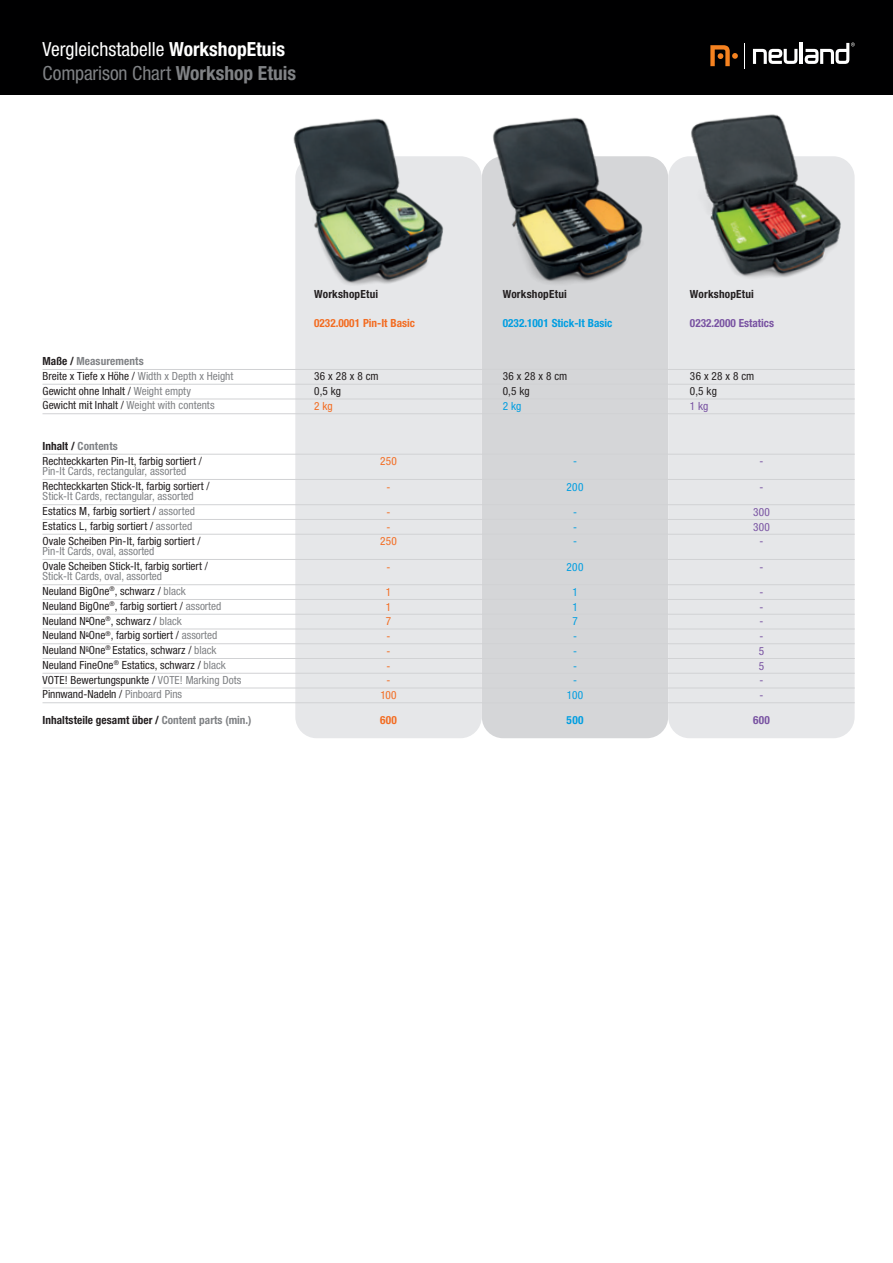
<style>
.page{position:relative;width:893px;height:1263px;background:#fff}
.page>*{position:absolute;margin:0;border:0;box-sizing:border-box;transform-origin:0 0}
.t1{font:condensed 19.5px/24px "Helvetica Neue LT Pro";color:#fff}
.t2{font:condensed 11.25px/14.7px "Helvetica Neue LT Pro";color:#231f20}
.t3{font:700 condensed 11.25px "Helvetica Neue LT Pro";letter-spacing:.015em;color:#231f20}
.t4{font:condensed 11.25px "Helvetica Neue LT Pro";color:#808285}
.t5{font:700 condensed 11.25px "Helvetica Neue LT Pro";color:#009ee1}
.t6{font:700 condensed 11.25px "Helvetica Neue LT Pro";color:#f36c21}
.t7{font:condensed 11.25px/14.7px "Helvetica Neue LT Pro";letter-spacing:.025em;color:#009ee1;text-align:justify}
.t8{font:condensed 11.25px/14.7px "Helvetica Neue LT Pro";letter-spacing:.02em;color:#f36c21;text-align:center}
.t9{font:condensed 11.25px/14.7px "Helvetica Neue LT Pro";letter-spacing:.03em;color:#7953a2;text-align:center}
.t10{font:700 condensed 11.25px "Helvetica Neue LT Pro";color:#7953a2}
.s1{font-weight:700}
.s2{color:#808285}
.s3{font-weight:700;color:#808285}
</style>
<div class="page">
<div style="left:0;top:0;width:893px;height:95px;background:#000001"></div>
<svg style="left:710px;top:45px;width:28px;height:21px"></svg>
<svg style="left:753px;top:49px;width:44px;height:15px"></svg>
<hr style="left:800px;top:43px;width:3px;height:21px;background:#fff">
<svg style="left:805px;top:43px;width:50px;height:21px"></svg>
<div style="left:295px;top:156px;width:187px;height:582px;background:#e6e7e9;border-radius:21px"></div>
<div style="left:482px;top:156px;width:186px;height:582px;background:#d5d6d8;border-radius:21px"></div>
<div style="left:668px;top:156px;width:187px;height:582px;background:#e6e7e9;border-radius:21px"></div>
<hr style="left:43px;top:454px;width:812px;height:1px;background:#d1d2d4">
<hr style="left:43px;top:479px;width:812px;height:1px;background:#d1d2d4">
<hr style="left:43px;top:504px;width:812px;height:1px;background:#d1d2d4">
<hr style="left:43px;top:519px;width:812px;height:1px;background:#d1d2d4">
<hr style="left:43px;top:534px;width:812px;height:1px;background:#d1d2d4">
<hr style="left:43px;top:559px;width:812px;height:1px;background:#d1d2d4">
<hr style="left:43px;top:584px;width:812px;height:1px;background:#d1d2d4">
<hr style="left:43px;top:599px;width:812px;height:1px;background:#d1d2d4">
<hr style="left:43px;top:614px;width:812px;height:1px;background:#d1d2d4">
<hr style="left:43px;top:629px;width:812px;height:1px;background:#d1d2d4">
<hr style="left:43px;top:643px;width:812px;height:1px;background:#d1d2d4">
<hr style="left:43px;top:658px;width:812px;height:1px;background:#d1d2d4">
<hr style="left:43px;top:673px;width:812px;height:1px;background:#d1d2d4">
<hr style="left:43px;top:688px;width:812px;height:1px;background:#d1d2d4">
<hr style="left:43px;top:702px;width:812px;height:1px;background:#d1d2d4">
<hr style="left:43px;top:369px;width:812px;height:1px;background:#d1d2d4">
<hr style="left:43px;top:384px;width:812px;height:1px;background:#d1d2d4">
<hr style="left:43px;top:399px;width:812px;height:1px;background:#d1d2d4">
<hr style="left:43px;top:413px;width:812px;height:1px;background:#d1d2d4">
<img style="left:293px;top:118px;width:151px;height:167px">
<img style="left:482px;top:117px;width:175px;height:167px">
<img style="left:679px;top:114px;width:176px;height:164px">
<h1 class="t1" style="left:43px;top:37px;width:255px">Vergleichstabelle <span class="s1">WorkshopEtuis<br></span><span class="s2">Comparison Chart</span> <span class="s3">Workshop Etuis</span></h1>
<p class="t2" style="left:43px;top:354px;width:192px"><span class="s1">Maße /</span> <span class="s3">Measurements<br></span>Breite x Tiefe x Höhe / <span class="s2">Width x Depth x Height </span>Gewicht ohne Inhalt / <span class="s2">Weight empty<br></span>Gewicht mit Inhalt / <span class="s2">Weight with contents</span></p>
<p class="t2" style="left:43px;top:438px;width:161px"><span class="s1">Inhalt /</span> <span class="s3">Contents<br></span>Rechteckkarten Pin-It, farbig sortiert /</p>
<p class="t4" style="left:43px;top:464px;width:145px">Pin-It Cards, rectangular, assorted</p>
<p class="t2" style="left:43px;top:478px;width:169px">Rechteckkarten Stick-It, farbig sortiert /</p>
<p class="t2" style="left:43px;top:489px;width:160px"><span class="s2">Stick-It Cards, rectangular, assorted </span>Estatics M, farbig sortiert / <span class="s2">assorted </span>Estatics L, farbig sortiert / <span class="s2">assorted </span>Ovale Scheiben Pin-It, farbig sortiert /</p>
<p class="t4" style="left:43px;top:544px;width:113px">Pin-It Cards, oval, assorted</p>
<p class="t2" style="left:43px;top:558px;width:167px">Ovale Scheiben Stick-It, farbig sortiert /</p>
<p class="t2" style="left:43px;top:569px;width:200px"><span class="s2">Stick-It Cards, oval, assorted<br></span>Neuland BigOne<sup>®</sup>, schwarz / <span class="s2">black<br></span>Neuland BigOne<sup>®</sup>, farbig sortiert / <span class="s2">assorted </span>Neuland N<sup>o</sup>One<sup>®</sup>, schwarz / <span class="s2">black<br></span>Neuland N<sup>o</sup>One<sup>®</sup>, farbig sortiert / <span class="s2">assorted </span>Neuland N<sup>o</sup>One<sup>®</sup> Estatics, schwarz / <span class="s2">black </span>Neuland FineOne<sup>®</sup> Estatics, schwarz / <span class="s2">black </span>VOTE! Bewertungspunkte / <span class="s2">VOTE! Marking Dots </span>Pinnwand-Nadeln / <span class="s2">Pinboard Pins</span></p>
<p class="t3" style="left:43px;top:713px;width:211px">Inhaltsteile gesamt über / <span class="s2">Content parts (min.)</span></p>
<p class="t3" style="left:314px;top:287px;width:65px">WorkshopEtui</p>
<p class="t6" style="left:314px;top:316px;width:102px">0232.0001 Pin-It Basic</p>
<p class="t2" style="left:314px;top:369px;width:66px">36 x 28 x 8 cm<br>0,5 kg</p>
<p class="t8" style="left:314px;top:398px;width:20px">2 kg</p>
<p class="t8" style="left:380px;top:454px;width:18px">250</p>
<p class="t8" style="left:387px;top:479px;width:5px">-</p>
<p class="t8" style="left:380px;top:504px;width:18px">-<br>-<br>250</p>
<p class="t8" style="left:387px;top:559px;width:5px">-</p>
<p class="t8" style="left:380px;top:584px;width:18px">1<br>1<br>7<br>-<br>-<br>-<br>-<br>100</p>
<p class="t6" style="left:380px;top:714px;width:18px">600</p>
<p class="t3" style="left:503px;top:287px;width:65px">WorkshopEtui</p>
<p class="t5" style="left:503px;top:316px;width:111px">0232.1001 Stick-It Basic</p>
<p class="t3" style="left:690px;top:287px;width:65px">WorkshopEtui</p>
<p class="t10" style="left:690px;top:316px;width:86px">0232.2000 Estatics</p>
<p class="t2" style="left:503px;top:369px;width:66px">36 x 28 x 8 cm<br>0,5 kg</p>
<p class="t7" style="left:503px;top:398px;width:20px">2 kg</p>
<p class="t2" style="left:690px;top:369px;width:66px">36 x 28 x 8 cm<br>0,5 kg</p>
<p class="t9" style="left:690px;top:398px;width:20px">1 kg</p>
<p class="t7" style="left:573px;top:454px;width:5px">-</p>
<p class="t7" style="left:567px;top:479px;width:18px">200</p>
<p class="t7" style="left:573px;top:504px;width:5px">- - -</p>
<p class="t7" style="left:567px;top:559px;width:18px">200</p>
<p class="t7" style="left:567px;top:584px;width:18px;text-align:center">1<br>1<br>7<br>-<br>-<br>-<br>-<br>100</p>
<p class="t5" style="left:567px;top:714px;width:18px">500</p>
<p class="t9" style="left:760px;top:454px;width:5px">-</p>
<p class="t9" style="left:760px;top:479px;width:5px">-</p>
<p class="t9" style="left:753px;top:504px;width:18px">300<br>300 -</p>
<p class="t9" style="left:760px;top:559px;width:5px">-</p>
<p class="t9" style="left:759px;top:584px;width:7px;text-align:justify">- - - - 5<br>5 - -</p>
<p class="t10" style="left:753px;top:714px;width:18px">600</p>
</div>
